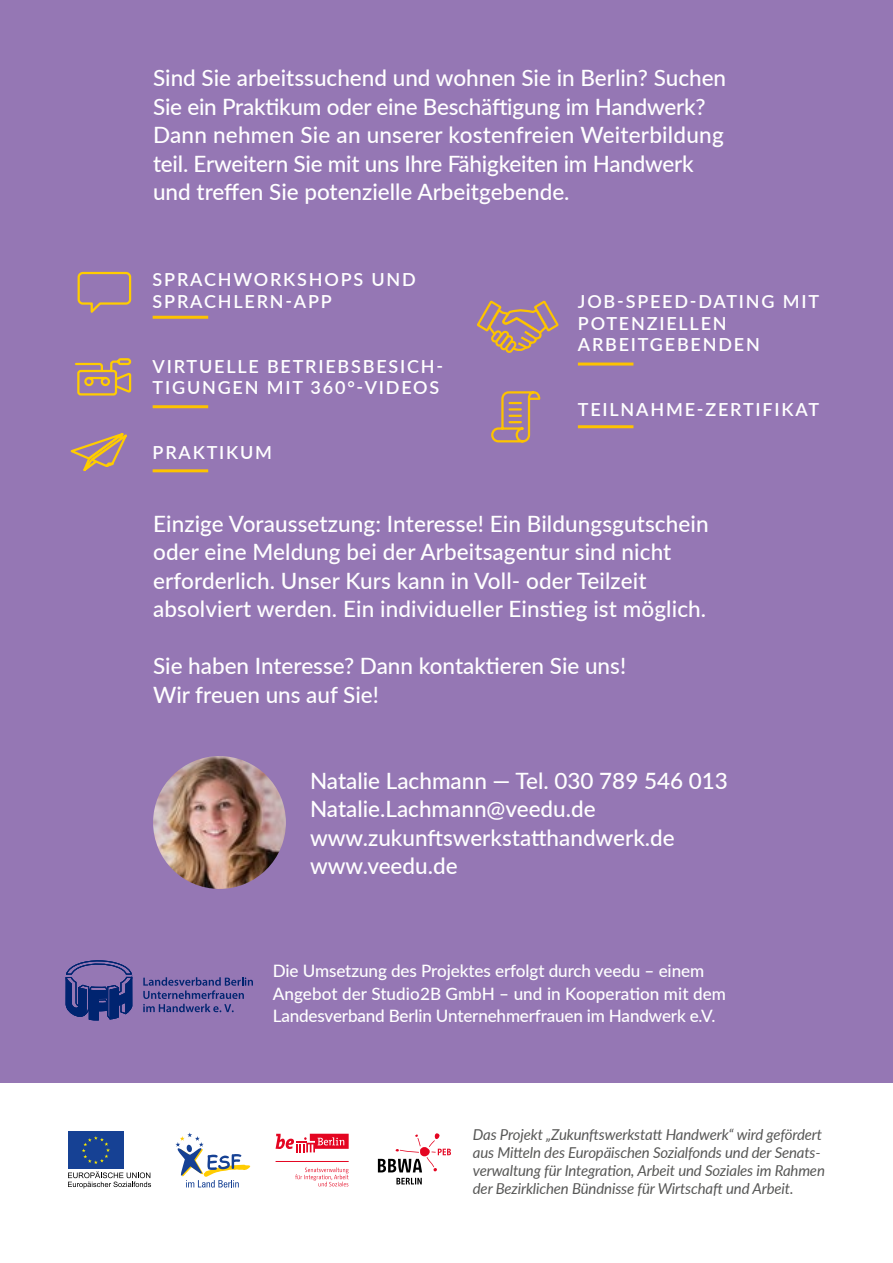
<style>
.page{position:relative;width:893px;height:1263px;background:#fff}
.page>*{position:absolute;margin:0;border:0;box-sizing:border-box;transform-origin:0 0}
.t1{font:500 22.5px/28.5px "Lato";color:#fff}
.t2{font:600 18px/21.6px "Lato";letter-spacing:.1em;color:#fff}
.t3{font:500 17.1px/22.5px "Lato";letter-spacing:-.005em;color:#fff}
.t4{font:italic 15px/18px "Lato";letter-spacing:-.01em;color:#575756}
</style>
<div class="page">
<div style="left:0;top:0;width:893px;height:1082px;background:#9577b4"></div>
<svg style="left:276px;top:1134px;width:73px;height:18px"></svg>
<svg style="left:295px;top:1167px;width:54px;height:19px"></svg>
<hr style="left:276px;top:1161px;width:73px;height:1px;background:#e40521">
<svg style="left:175px;top:1132px;width:75px;height:55px"></svg>
<svg style="left:396px;top:1178px;width:26px;height:6px"></svg>
<svg style="left:378px;top:1133px;width:73px;height:39px"></svg>
<div style="left:68px;top:1132px;width:56px;height:37px;background:#164194"></div>
<svg style="left:82px;top:1136px;width:28px;height:28px"></svg>
<svg style="left:68px;top:1171px;width:83px;height:17px"></svg>
<svg style="left:70px;top:433px;width:57px;height:38px"></svg>
<hr style="left:153px;top:469px;width:55px;height:3px;background:#fdc300">
<hr style="left:578px;top:425px;width:55px;height:3px;background:#fdc300">
<hr style="left:578px;top:363px;width:55px;height:3px;background:#fdc300">
<hr style="left:153px;top:405px;width:55px;height:3px;background:#fdc300">
<hr style="left:153px;top:316px;width:55px;height:3px;background:#fdc300">
<svg style="left:75px;top:358px;width:57px;height:38px"></svg>
<svg style="left:77px;top:271px;width:55px;height:42px"></svg>
<svg style="left:477px;top:300px;width:82px;height:53px"></svg>
<svg style="left:491px;top:391px;width:50px;height:52px"></svg>
<img style="left:153px;top:756px;width:133px;height:133px;border-radius:66px">
<svg style="left:66px;top:961px;width:66px;height:59px"></svg>
<svg style="left:143px;top:977px;width:110px;height:35px"></svg>
<p class="t1" style="left:153px;top:63px;width:575px">Sind Sie arbeitssuchend und wohnen Sie in Berlin? Suchen Sie ein Praktikum oder eine Beschäftigung im Handwerk?<br>Dann nehmen Sie an unserer kostenfreien Weiterbildung teil. Erweitern Sie mit uns Ihre Fähigkeiten im Handwerk und treffen Sie potenzielle Arbeitgebende.</p>
<p class="t2" style="left:153px;top:268px;width:265px">SPRACHWORKSHOPS UND<br>SPRACHLERN-APP</p>
<p class="t2" style="left:153px;top:355px;width:290px">VIRTUELLE BETRIEBSBESICH-<br>TIGUNGEN MIT 360°-VIDEOS</p>
<p class="t2" style="left:153px;top:441px;width:121px">PRAKTIKUM</p>
<p class="t2" style="left:578px;top:290px;width:243px">JOB-SPEED-DATING MIT<br>POTENZIELLEN<br>ARBEITGEBENDEN</p>
<p class="t2" style="left:578px;top:398px;width:243px">TEILNAHME-ZERTIFIKAT</p>
<p class="t1" style="left:153px;top:508px;width:557px">Einzige Voraussetzung: Interesse! Ein Bildungsgutschein oder eine Meldung bei der Arbeitsagentur sind nicht erforderlich. Unser Kurs kann in Voll- oder Teilzeit absolviert werden. Ein individueller Einstieg ist möglich.</p>
<p class="t1" style="left:153px;top:651px;width:474px">Sie haben Interesse? Dann kontaktieren Sie uns!<br>Wir freuen uns auf Sie!</p>
<p class="t1" style="left:310px;top:765px;width:419px">Natalie Lachmann — Tel. 030 789 546 013<br>Natalie.Lachmann@veedu.de www.zukunftswerkstatthandwerk.de www.veedu.de</p>
<p class="t3" style="left:273px;top:959px;width:455px">Die Umsetzung des Projektes erfolgt durch veedu – einem<br>Angebot der Studio2B GmbH – und in Kooperation mit dem<br>Landesverband Berlin Unternehmerfrauen im Handwerk e.V.</p>
<p class="t4" style="left:473px;top:1125px;width:354px">Das Projekt „Zukunftswerkstatt Handwerk“ wird gefördert aus Mitteln des Europäischen Sozialfonds und der Senats&shy;verwaltung für Integration, Arbeit und Soziales im Rahmen der Bezirklichen Bündnisse für Wirtschaft und Arbeit.</p>
</div>
